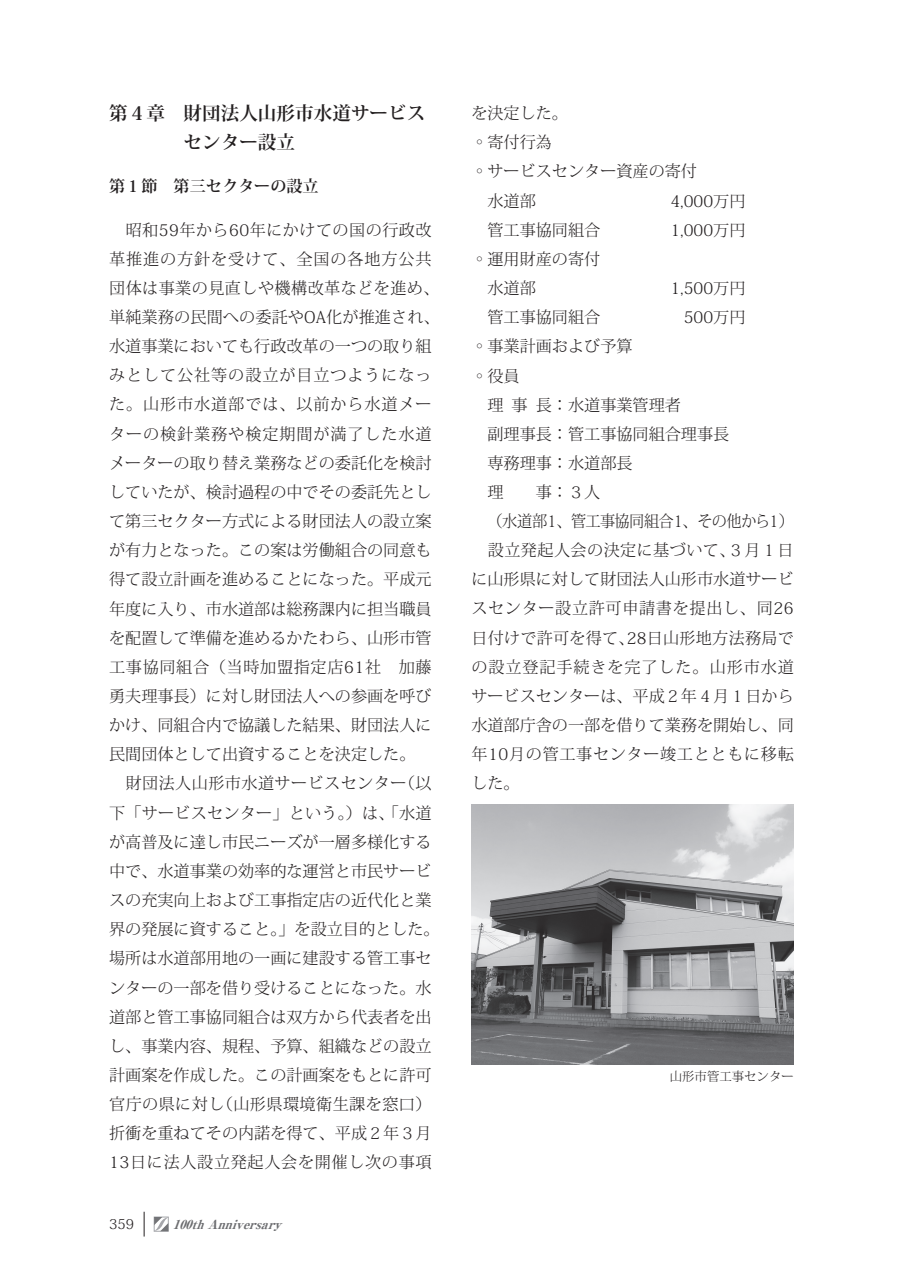
<style>
.page{position:relative;width:903px;height:1275px;background:#fff}
.page>*{position:absolute;margin:0;border:0;box-sizing:border-box;transform-origin:0 0}
.t1{font:700 18.55px/29.2px "Koz Min Pr 6 N";color:#231f20}
.t2{font:300 16.1px/29.2px "Koz Min Pr 6 N";color:#231f20}
.t3{font:300 16.1px "Koz Min Pr 6 N";letter-spacing:.04em;color:#231f20}
.t4{font:300 16.1px "Koz Min Pr 6 N";letter-spacing:-.035em;color:#231f20;scale:.94 1}
.t5{font:300 16.1px "Koz Min Pr 6 N";letter-spacing:.025em;color:#231f20}
.t6{font:300 16.1px "Koz Min Pr 6 N";letter-spacing:.055em;color:#231f20}
.t7{font:700 16.1px "Koz Min Pr 6 N";color:#231f20}
.t8{font:300 13.65px "Koz Min Pr 6 N";color:#231f20}
.t9{font:italic 800 12.42px "Ryumin Pro";color:#6c6d70}
.t10{font:300 12.42px "Koz Min Pr 6 N";color:#231f20}
</style>
<div class="page">
<img style="left:471px;top:804px;width:323px;height:261px">
<div style="left:154px;top:1217px;width:15px;height:15px;border:1px solid #a6a7ab"></div>
<svg style="left:154px;top:1217px;width:14px;height:14px"></svg>
<svg style="left:144px;top:1212px;width:1px;height:24px"></svg>
<p class="t1" style="left:109px;top:99px;width:318px">第４章　財団法人山形市水道サービス　　　　センター設立</p>
<p class="t7" style="left:109px;top:177px;width:211px">第１節　第三セクターの設立</p>
<p class="t2" style="left:109px;top:215px;width:332px">　昭和59年から60年にかけての国の行政改革推進の方針を受けて、全国の各地方公共団体は事業の見直しや機構改革などを進め、単純業務の民間への委託やOA化が推進され、水道事業においても行政改革の一つの取り組みとして公社等の設立が目立つようになった。山形市水道部では、以前から水道メーターの検針業務や検定期間が満了した水道メーターの取り替え業務などの委託化を検討していたが、検討過程の中でその委託先として第三セクター方式による財団法人の設立案が有力となった。この案は労働組合の同意も得て設立計画を進めることになった。平成元年度に入り、市水道部は総務課内に担当職員を配置して準備を進めるかたわら、山形市管工事協同組合（当時加盟指定店61社　加藤勇夫理事長）に対し財団法人への参画を呼びかけ、同組合内で協議した結果、財団法人に民間団体として出資することを決定した。<br>　財団法人山形市水道サービスセンター（以下「サービスセンター」という。）は、「水道が高普及に達し市民ニーズが一層多様化する中で、水道事業の効率的な運営と市民サービスの充実向上および工事指定店の近代化と業界の発展に資すること。」を設立目的とした。場所は水道部用地の一画に建設する管工事センターの一部を借り受けることになった。水道部と管工事協同組合は双方から代表者を出し、事業内容、規程、予算、組織などの設立計画案を作成した。この計画案をもとに許可官庁の県に対し（山形県環境衛生課を窓口）折衝を重ねてその内諾を得て、平成２年３月<br>13日に法人設立発起人会を開催し次の事項</p>
<p class="t8" style="left:109px;top:1217px;width:26px">359</p>
<p class="t9" style="left:173px;top:1214px;width:116px">100thAnniversary</p>
<p class="t2" style="left:471px;top:99px;width:98px">を決定した。</p>
<p class="t2" style="left:471px;top:128px;width:82px">◦寄付行為</p>
<p class="t2" style="left:471px;top:157px;width:227px">◦サービスセンター資産の寄付</p>
<p class="t2" style="left:487px;top:186px;width:50px">水道部</p>
<p class="t2" style="left:670px;top:186px;width:77px">4,000万円</p>
<p class="t2" style="left:487px;top:216px;width:114px">管工事協同組合</p>
<p class="t2" style="left:670px;top:216px;width:77px">1,000万円</p>
<p class="t2" style="left:487px;top:245px;width:114px;text-indent:-16px">◦運用財産の寄付水道部</p>
<p class="t2" style="left:670px;top:274px;width:77px">1,500万円</p>
<p class="t2" style="left:487px;top:303px;width:114px">管工事協同組合</p>
<p class="t2" style="left:684px;top:303px;width:63px">500万円</p>
<p class="t2" style="left:471px;top:332px;width:163px">◦事業計画および予算◦役員</p>
<p class="t2" style="left:487px;top:390px;width:195px">理事長：水道事業管理者</p>
<p class="t2" style="left:487px;top:420px;width:243px">副理事長：管工事協同組合理事長</p>
<p class="t2" style="left:487px;top:449px;width:147px">専務理事：水道部長</p>
<p class="t2" style="left:487px;top:478px;width:114px">理　　事：３人</p>
<p class="t4" style="left:487px;top:512px;width:327px">（水道部１、管工事協同組合１、その他から１）</p>
<p class="t5" style="left:471px;top:541px;width:324px">　設立発起人会の決定に基づいて、３月１日</p>
<p class="t2" style="left:471px;top:565px;width:324px">に山形県に対して財団法人山形市水道サービ</p>
<p class="t3" style="left:471px;top:599px;width:324px">スセンター設立許可申請書を提出し、同26</p>
<p class="t2" style="left:471px;top:623px;width:324px">日付けで許可を得て、28日山形地方法務局で</p>
<p class="t6" style="left:471px;top:658px;width:324px">の設立登記手続きを完了した。山形市水道</p>
<p class="t2" style="left:471px;top:682px;width:324px">サービスセンターは、平成２年４月１日から</p>
<p class="t2" style="left:471px;top:711px;width:324px">水道部庁舎の一部を借りて業務を開始し、同</p>
<p class="t3" style="left:471px;top:745px;width:324px">年10月の管工事センター竣工とともに移転</p>
<p class="t2" style="left:471px;top:769px;width:50px">した。</p>
<p class="t10" style="left:670px;top:1070px;width:126px">山形市管工事センター</p>
</div>
